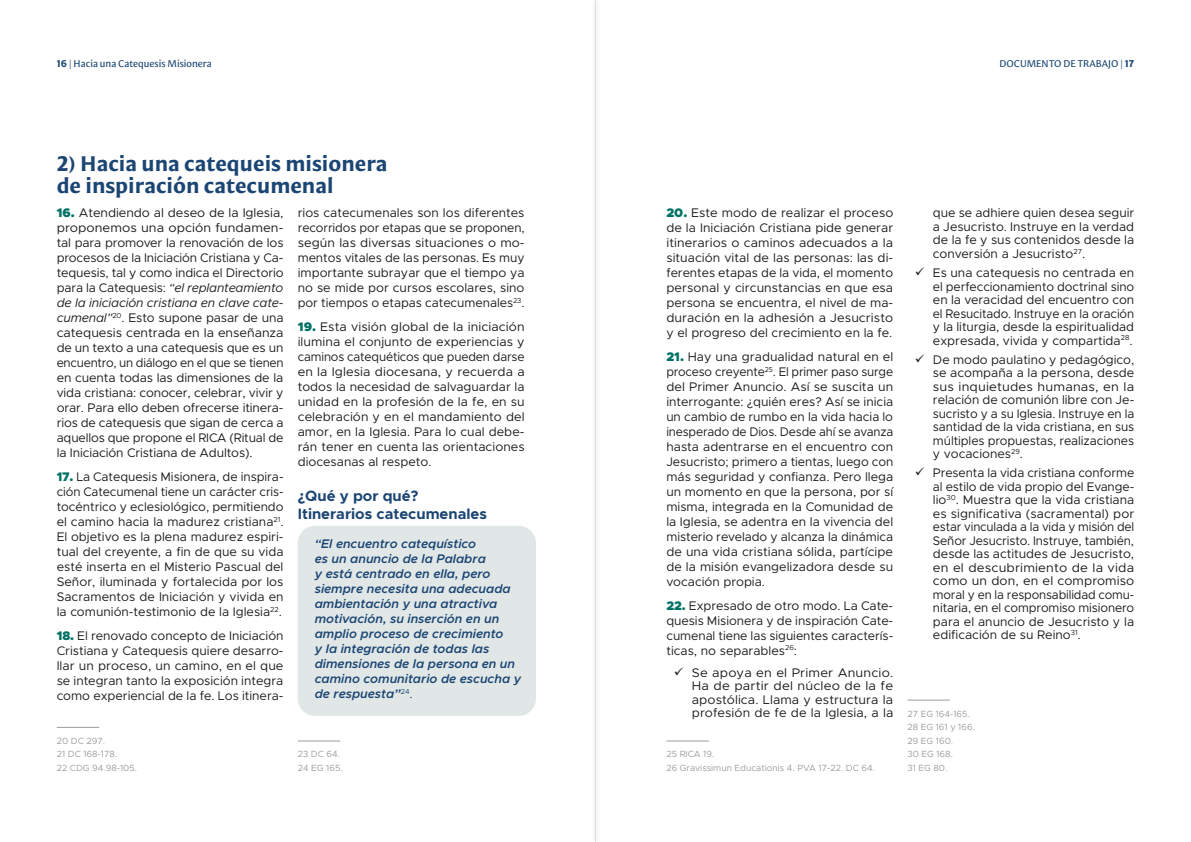
<style>
.page{position:relative;width:1191px;height:842px;background:#fff}
.page>*{position:absolute;margin:0;border:0;box-sizing:border-box;transform-origin:0 0}
.t1{font:700 21.3px/22px "Mestiza Sans";color:#1b4573}
.t2{font:700 15px/18px "Metropolis";color:#1b4573}
.t3{font:12.5px/15px "Metropolis";color:#1d1d1b;text-align:justify}
.t4{font:italic 600 12.5px/15px "Metropolis";color:#1b4573}
.t5{font:12.5px/13.5px "Metropolis";color:#1d1d1b;text-align:justify;scale:1.04 1}
.t6{font:10px "Mestiza Sans";color:#1b4573}
.t7{font:9px/13.6px "Metropolis";color:#9d9d9d}
.s1{font-weight:700}
.s2{font-weight:900;color:#007264}
.s3{font-style:italic}
.s4{font-weight:400;font-style:normal}
</style>
<div class="page">
<div style="left:298px;top:526px;width:238px;height:190px;background:#e0e7e6;border-radius:17px"></div>
<hr style="left:57px;top:727px;width:42px;height:1px;background:#9d9d9d">
<hr style="left:298px;top:741px;width:42px;height:1px;background:#9d9d9d">
<hr style="left:666px;top:741px;width:43px;height:1px;background:#9d9d9d">
<hr style="left:907px;top:700px;width:43px;height:1px;background:#9d9d9d">
<div style="left:590px;top:0;width:11px;height:842px;background:#fafafa"></div>
<hr style="left:595px;top:0;width:1px;height:842px;background:#dfdede">
<p class="t6" style="left:57px;top:60px;width:157px"><span class="s1">16 |</span> Hacia una Catequesis Misionera</p>
<p class="t6" style="left:999px;top:60px;width:136px">DOCUMENTO DE TRABAJO <span class="s1">| 17</span></p>
<h1 class="t1" style="left:57px;top:152px;width:332px">2) Hacia una catequeis misionera de inspiración catecumenal</h1>
<p class="t3" style="left:57px;top:206px;width:228px"><span class="s2">16.</span> Atendiendo al deseo de la Iglesia, proponemos una opción fundamen&shy;tal para promover la renovación de los procesos de la Iniciación Cristiana y Ca&shy;tequesis, tal y como indica el Directorio para la Catequesis: <span class="s3">“el replanteamiento de la iniciación cristiana en clave cate&shy;cumenal”</span><sup>20</sup>. Esto supone pasar de una catequesis centrada en la enseñanza de un texto a una catequesis que es un encuentro, un diálogo en el que se tienen en cuenta todas las dimensiones de la vida cristiana: conocer, celebrar, vivir y orar. Para ello deben ofrecerse itinera&shy;rios de catequesis que sigan de cerca a aquellos que propone el RICA (Ritual de la Iniciación Cristiana de Adultos).</p>
<p class="t3" style="left:57px;top:469px;width:228px"><span class="s2">17.</span> La Catequesis Misionera, de inspira&shy;ción Catecumenal tiene un carácter cris&shy;tocéntrico y eclesiológico, permitiendo el camino hacia la madurez cristiana<sup>21</sup>.<br>El objetivo es la plena madurez espiri&shy;tual del creyente, a fin de que su vida esté inserta en el Misterio Pascual del Señor, iluminada y fortalecida por los Sacramentos de Iniciación y vivida en la comunión-testimonio de la Iglesia<sup>22</sup>.</p>
<p class="t3" style="left:57px;top:628px;width:228px"><span class="s2">18.</span> El renovado concepto de Iniciación Cristiana y Catequesis quiere desarro&shy;llar un proceso, un camino, en el que se integran tanto la exposición integra como experiencial de la fe. Los itinera-</p>
<p class="t7" style="left:57px;top:734px;width:82px">20 DC 297.<br>21 DC 168-178.<br>22 CDG 94.98-105.</p>
<p class="t3" style="left:298px;top:206px;width:228px">rios catecumenales son los diferentes recorridos por etapas que se proponen, según las diversas situaciones o mo&shy;mentos vitales de las personas. Es muy importante subrayar que el tiempo ya no se mide por cursos escolares, sino por tiempos o etapas catecumenales<sup>23</sup>.</p>
<p class="t3" style="left:298px;top:319px;width:228px"><span class="s2">19.</span> Esta visión global de la iniciación ilumina el conjunto de experiencias y caminos catequéticos que pueden darse en la Iglesia diocesana, y recuerda a todos la necesidad de salvaguardar la unidad en la profesión de la fe, en su celebración y en el mandamiento del amor, en la Iglesia. Para lo cual debe&shy;rán tener en cuenta las orientaciones diocesanas al respeto.</p>
<p class="t2" style="left:298px;top:488px;width:191px">¿Qué y por qué?<br>Itinerarios catecumenales</p>
<p class="t4" style="left:315px;top:537px;width:208px">“El encuentro catequístico<br>es un anuncio de la Palabra<br>y está centrado en ella, pero siempre necesita una adecuada ambientación y una atractiva motivación, su inserción en un amplio proceso de crecimiento<br>y la integración de todas las dimensiones de la persona en un camino comunitario de escucha y de respuesta”<sup>24</sup><span class="s4">.</span></p>
<p class="t7" style="left:298px;top:748px;width:46px">23 DC 64.<br>24 EG 165.</p>
<p class="t3" style="left:666px;top:206px;width:228px"><span class="s2">20.</span> Este modo de realizar el proceso de la Iniciación Cristiana pide generar itinerarios o caminos adecuados a la situación vital de las personas: las di&shy;ferentes etapas de la vida, el momento personal y circunstancias en que esa persona se encuentra, el nivel de ma&shy;duración en la adhesión a Jesucristo y el progreso del crecimiento en la fe.</p>
<p class="t3" style="left:666px;top:349px;width:228px"><span class="s2">21.</span> Hay una gradualidad natural en el proceso creyente<sup>25</sup>. El primer paso surge del Primer Anuncio. Así se suscita un interrogante: ¿quién eres? Así se inicia un cambio de rumbo en la vida hacia lo inesperado de Dios. Desde ahí se avanza hasta adentrarse en el encuentro con Jesucristo; primero a tientas, luego con más seguridad y confianza. Pero llega un momento en que la persona, por sí misma, integrada en la Comunidad de la Iglesia, se adentra en la vivencia del misterio revelado y alcanza la dinámica de una vida cristiana sólida, partícipe de la misión evangelizadora desde su vocación propia.</p>
<p class="t3" style="left:666px;top:598px;width:228px"><span class="s2">22.</span> Expresado de otro modo. La Cate&shy;quesis Misionera y de inspiración Cate&shy;cumenal tiene las siguientes caracterís&shy;ticas, no separables<sup>26</sup>:</p>
<p class="t5" style="left:692px;top:665px;width:195px;text-indent:-18px">✓ Se apoya en el Primer Anuncio.<br>Ha de partir del núcleo de la fe apostólica. Llama y estructura la profesión de fe de la Iglesia, a la</p>
<p class="t7" style="left:666px;top:748px;width:210px">25 RICA 19.<br>26 Gravissimun Educationis 4. PVA 17-22. DC 64.</p>
<p class="t3" style="left:933px;top:206px;width:203px;line-height:13.5px">que se adhiere quien desea seguir a Jesucristo. Instruye en la verdad de la fe y sus contenidos desde la conversión a Jesucristo<sup>27</sup>.</p>
<p class="t3" style="left:933px;top:266px;width:203px;line-height:13.5px;text-indent:-18px">✓ Es una catequesis no centrada en el perfeccionamiento doctrinal sino en la veracidad del encuentro con el Resucitado. Instruye en la oración y la liturgia, desde la espiritualidad expresada, vivida y compartida<sup>28</sup>.</p>
<p class="t3" style="left:933px;top:353px;width:203px;line-height:13.5px;text-indent:-18px">✓ De modo paulatino y pedagógico, se acompaña a la persona, desde sus inquietudes humanas, en la relación de comunión libre con Je&shy;sucristo y a su Iglesia. Instruye en la santidad de la vida cristiana, en sus múltiples propuestas, realizaciones y vocaciones<sup>29</sup>.</p>
<p class="t3" style="left:933px;top:466px;width:203px;line-height:13.5px;text-indent:-18px">✓ Presenta la vida cristiana conforme al estilo de vida propio del Evange&shy;lio<sup>30</sup>. Muestra que la vida cristiana es significativa (sacramental) por estar vinculada a la vida y misión del Señor Jesucristo. Instruye, también, desde las actitudes de Jesucristo, en el descubrimiento de la vida como un don, en el compromiso moral y en la responsabilidad comu&shy;nitaria, en el compromiso misionero para el anuncio de Jesucristo y la edificación de su Reino<sup>31</sup>.</p>
<p class="t7" style="left:907px;top:707px;width:69px">27 EG 164-165.<br>28 EG 161 y 166.<br>29 EG 160.<br>30 EG 168.<br>31 EG 80.</p>
</div>
